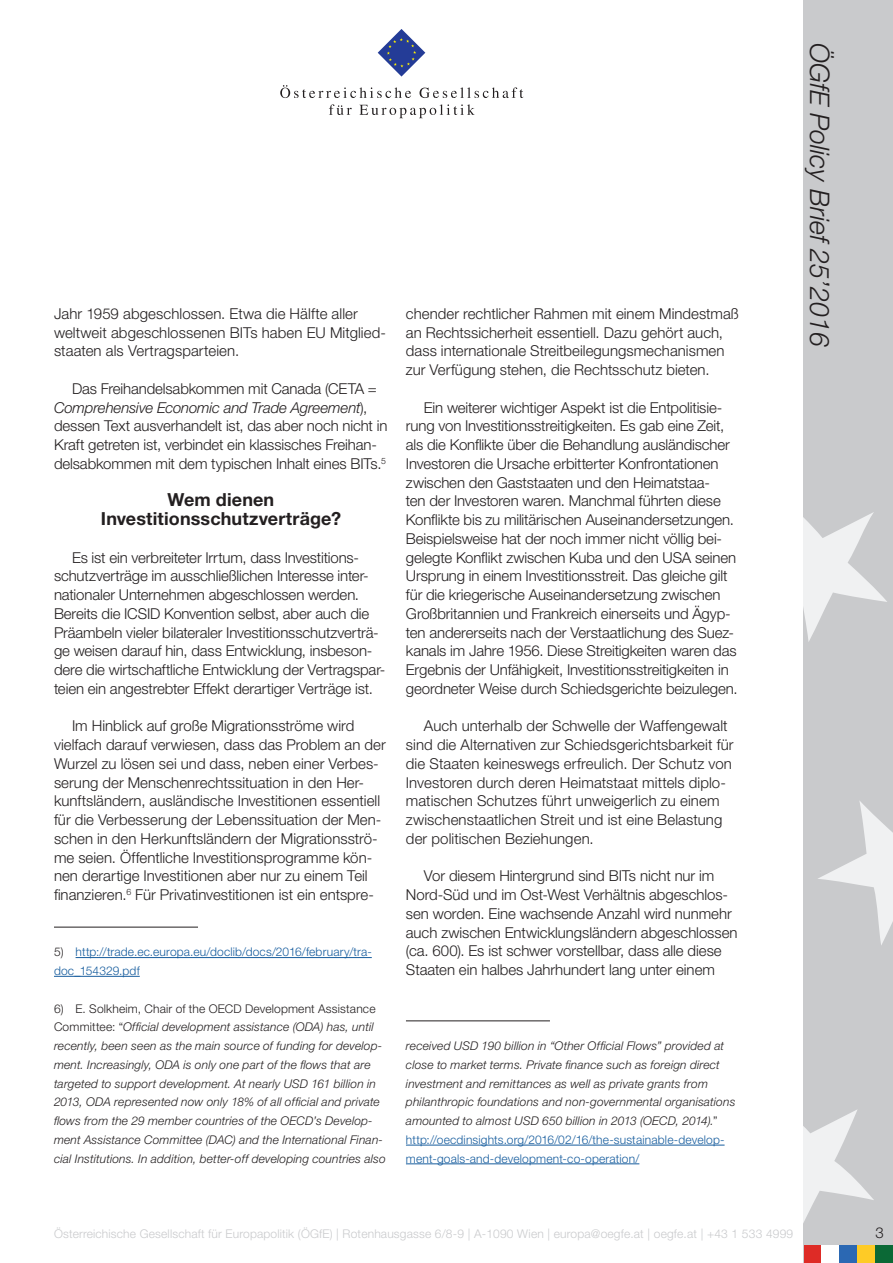
<style>
.page{position:relative;width:893px;height:1263px;background:#fff}
.page>*{position:absolute;margin:0;border:0;box-sizing:border-box;transform-origin:0 0}
.t1{font:italic 300 27px "Helvetica Neue LT Std";color:#231f20}
.Zwischenüberschrift{font:700 18px/18.8px "Helvetica Neue LT Std";letter-spacing:.005em;color:#231f20;text-align:center}
.Standard_Paragraph{font:300 15px/18.8px "Helvetica Neue LT Std";letter-spacing:-.005em;color:#231f20}
.Footnotes{font:italic 300 12px/18.8px "Helvetica Neue LT Std";letter-spacing:.015em;color:#231f20}
.t2{font:300 12px "Helvetica Neue LT Std";letter-spacing:.015em;color:#c9cacc}
.Footnotes-2{font:300 12px/18.8px "Helvetica Neue LT Std";letter-spacing:.015em;color:#175d9e}
.s1{font-style:italic}
.s2{color:#231f20}
.s3{font-style:normal}
.s4{font-style:normal;color:#175d9e}
</style>
<div class="page">
<div style="left:804px;top:0;width:89px;height:1263px;background:#c9cacc"></div>
<svg style="left:804px;top:512px;width:83px;height:130px"></svg>
<svg style="left:818px;top:801px;width:75px;height:144px"></svg>
<svg style="left:804px;top:1110px;width:70px;height:111px"></svg>
<svg style="left:378px;top:29px;width:47px;height:48px"></svg>
<svg style="left:280px;top:85px;width:131px;height:13px"></svg>
<svg style="left:420px;top:87px;width:103px;height:11px"></svg>
<svg style="left:329px;top:104px;width:23px;height:11px"></svg>
<svg style="left:359px;top:104px;width:116px;height:14px"></svg>
<div style="left:857px;top:1245px;width:18px;height:18px;background:#fecb26"></div>
<div style="left:839px;top:1245px;width:18px;height:18px;background:#2b68b3"></div>
<div style="left:804px;top:1245px;width:17px;height:18px;background:#de2b26"></div>
<div style="left:875px;top:1245px;width:18px;height:18px;background:#0b6936"></div>
<div style="left:821px;top:1245px;width:18px;height:18px;background:#fff"></div>
<hr style="left:54px;top:927px;width:144px;height:1px;background:#231f20">
<hr style="left:76px;top:957px;width:296px;height:1px;background:#175d9e">
<hr style="left:54px;top:976px;width:86px;height:1px;background:#175d9e">
<hr style="left:406px;top:1020px;width:144px;height:1px;background:#231f20">
<hr style="left:406px;top:1145px;width:319px;height:1px;background:#175d9e">
<hr style="left:406px;top:1163px;width:233px;height:1px;background:#175d9e">
<p class="Standard_Paragraph" style="left:54px;top:304px;width:333px">Jahr 1959 abgeschlossen. Etwa die Hälfte aller weltweit abgeschlossenen BITs haben EU Mitglied&shy;staaten als Vertragsparteien.</p>
<p class="Standard_Paragraph" style="left:54px;top:379px;width:335px;text-indent:18px">Das Freihandelsabkommen mit Canada (CETA = <span class="s1">Comprehensive Economic and Trade Agreement</span>), dessen Text ausverhandelt ist, das aber noch nicht in Kraft getreten ist, verbindet ein klassisches Freihan&shy;delsabkommen mit dem typischen Inhalt eines BITs.<sup>5</sup></p>
<p class="Zwischenüberschrift" style="left:101px;top:490px;width:242px">Wem dienen<br>Investitionsschutzverträge?</p>
<p class="Standard_Paragraph" style="left:54px;top:547px;width:333px;text-indent:18px">Es ist ein verbreiteter Irrtum, dass Investitions&shy;schutzverträge im ausschließlichen Interesse inter&shy;nationaler Unternehmen abgeschlossen werden.<br>Bereits die ICSID Konvention selbst, aber auch die Präambeln vieler bilateraler Investitionsschutzverträ&shy;ge weisen darauf hin, dass Entwicklung, insbeson&shy;dere die wirtschaftliche Entwicklung der Vertragspar&shy;teien ein angestrebter Effekt derartiger Verträge ist.</p>
<p class="Standard_Paragraph" style="left:54px;top:716px;width:333px;text-indent:18px">Im Hinblick auf große Migrationsströme wird vielfach darauf verwiesen, dass das Problem an der Wurzel zu lösen sei und dass, neben einer Verbes&shy;serung der Menschenrechtssituation in den Her&shy;kunftsländern, ausländische Investitionen essentiell für die Verbesserung der Lebenssituation der Men&shy;schen in den Herkunftsländern der Migrationsströ&shy;me seien. Öffentliche Investitionsprogramme kön&shy;nen derartige Investitionen aber nur zu einem Teil finanzieren.<sup>6</sup> Für Privatinvestitionen ist ein entspre-</p>
<p class="Footnotes-2" style="left:54px;top:942px;width:319px"><span class="s2">5)</span> http://trade.ec.europa.eu/doclib/docs/2016/february/tra&shy;doc_154329.pdf</p>
<p class="Footnotes" style="left:54px;top:999px;width:333px"><span class="s3">6) E. Solkheim, Chair of the OECD Development Assistance Committee: “</span>Official development assistance (ODA) has, until recently, been seen as the main source of funding for develop&shy;ment. Increasingly, ODA is only one part of the flows that are targeted to support development. At nearly USD 161 billion in 2013, ODA represented now only 18% of all official and private flows from the 29 member countries of the OECD’s Develop&shy;ment Assistance Committee (DAC) and the International Finan&shy;cial Institutions. In addition, better-off developing countries also</p>
<p class="Standard_Paragraph" style="left:406px;top:304px;width:334px">chender rechtlicher Rahmen mit einem Mindestmaß an Rechtssicherheit essentiell. Dazu gehört auch, dass internationale Streitbeilegungsmechanismen zur Verfügung stehen, die Rechtsschutz bieten.</p>
<p class="Standard_Paragraph" style="left:406px;top:397px;width:333px;text-indent:18px">Ein weiterer wichtiger Aspekt ist die Entpolitisie&shy;rung von Investitionsstreitigkeiten. Es gab eine Zeit, als die Konflikte über die Behandlung ausländischer Investoren die Ursache erbitterter Konfrontationen zwischen den Gaststaaten und den Heimatstaa-<br>ten der Investoren waren. Manchmal führten diese Konflikte bis zu militärischen Auseinandersetzungen.<br>Beispielsweise hat der noch immer nicht völlig bei&shy;gelegte Konflikt zwischen Kuba und den USA seinen Ursprung in einem Investitionsstreit. Das gleiche gilt für die kriegerische Auseinandersetzung zwischen Großbritannien und Frankreich einerseits und Ägyp&shy;ten andererseits nach der Verstaatlichung des Suez&shy;kanals im Jahre 1956. Diese Streitigkeiten waren das Ergebnis der Unfähigkeit, Investitionsstreitigkeiten in geordneter Weise durch Schiedsgerichte beizulegen.</p>
<p class="Standard_Paragraph" style="left:406px;top:716px;width:329px;text-indent:18px">Auch unterhalb der Schwelle der Waffengewalt sind die Alternativen zur Schiedsgerichtsbarkeit für die Staaten keineswegs erfreulich. Der Schutz von Investoren durch deren Heimatstaat mittels diplo&shy;matischen Schutzes führt unweigerlich zu einem zwischenstaatlichen Streit und ist eine Belastung der politischen Beziehungen.</p>
<p class="Standard_Paragraph" style="left:406px;top:866px;width:333px;text-indent:18px">Vor diesem Hintergrund sind BITs nicht nur im Nord-Süd und im Ost-West Verhältnis abgeschlos&shy;sen worden. Eine wachsende Anzahl wird nunmehr auch zwischen Entwicklungsländern abgeschlossen (ca. 600). Es ist schwer vorstellbar, dass alle diese Staaten ein halbes Jahrhundert lang unter einem</p>
<p class="Footnotes" style="left:406px;top:1036px;width:331px">received USD 190 billion in “Other Official Flows” provided at close to market terms. Private finance such as foreign direct investment and remittances as well as private grants from philanthropic foundations and non-governmental organisations amounted to almost USD 650 billion in 2013 (OECD, 2014).<span class="s3">” </span><span class="s4">http://oecdinsights.org/2016/02/16/the-sustainable-develop&shy;ment-goals-and-development-co-operation/</span></p>
<h1 class="t1" style="left:836px;top:43px;width:305px;rotate:90deg">ÖGfE Policy Brief 25’2016</h1>
<p class="t2" style="left:54px;top:1226px;width:741px">Österreichische Gesellschaft für Europapolitik (ÖGfE) | Rotenhausgasse 6/8-9 | A-1090 Wien | europa@oegfe.at | oegfe.at | +43 1 533 4999</p>
<p class="Standard_Paragraph" style="left:875px;top:1222px;width:10px">3</p>
</div>
